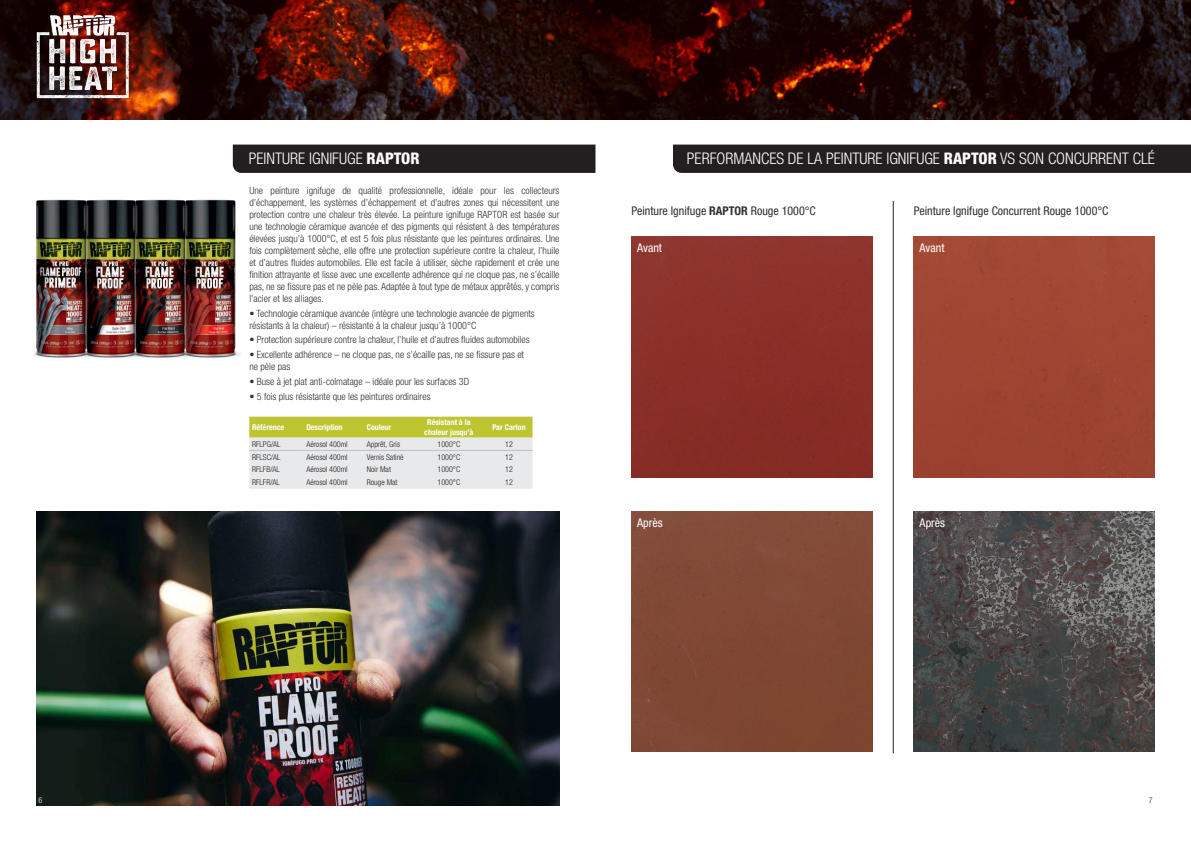
<style>
.page{position:relative;width:1191px;height:842px;background:#fff}
.page>*{position:absolute;margin:0;border:0;box-sizing:border-box;transform-origin:0 0}
.t1{font:300 condensed 16px "Helvetica Neue LT Std";color:#fff}
.t2{font:condensed 12px "Helvetica Neue LT Std";color:#312f30}
.t3{font:condensed 12px "Helvetica Neue LT Std";color:#fff}
.t4{font:300 condensed 10px/12px "Helvetica Neue LT Std";color:#312f30}
.t5{font:300 condensed 8px "Helvetica Neue LT Std";color:#231f20}
.t6{font:700 condensed 8px/9.6px "Helvetica Neue LT Std";color:#fff;text-align:center}
.t7{font:300 condensed 8px "Helvetica Neue LT Std";color:#fff}
.s1{font-weight:800}
.s2{font-weight:700}
</style>
<div class="page">
<img style="left:36px;top:511px;width:523px;height:295px">
<img style="left:0;top:0;width:1191px;height:119px">
<img style="left:11px;top:4px;width:142px;height:104px">
<img style="left:141px;top:199px;width:42px;height:159px">
<svg style="left:249px;top:417px;width:283px;height:72px;background:#dbdeb4"></svg>
<hr style="left:249px;top:450px;width:54px;height:1px;background:#bfc0c3">
<hr style="left:303px;top:450px;width:61px;height:1px;background:#bfc0c3">
<hr style="left:364px;top:450px;width:48px;height:1px;background:#bfc0c3">
<hr style="left:412px;top:450px;width:73px;height:1px;background:#bfc0c3">
<hr style="left:485px;top:450px;width:47px;height:1px;background:#bfc0c3">
<img style="left:91px;top:199px;width:50px;height:159px">
<img style="left:183px;top:199px;width:57px;height:159px">
<img style="left:35px;top:199px;width:56px;height:159px">
<div style="left:233px;top:145px;width:362px;height:28px;background:#231f20"></div>
<div style="left:673px;top:145px;width:518px;height:28px;background:#231f20"></div>
<div style="left:631px;top:237px;width:241px;height:241px;background:#8a2f28"></div>
<div style="left:914px;top:237px;width:241px;height:241px;background:#9f4533"></div>
<div style="left:631px;top:511px;width:241px;height:241px;background:#804835"></div>
<img style="left:914px;top:511px;width:241px;height:241px">
<hr style="left:892px;top:201px;width:1px;height:552px;background:#231f20">
<h1 class="t1" style="left:249px;top:150px;width:172px">PEINTURE IGNIFUGE <span class="s1">RAPTOR</span></h1>
<h1 class="t1" style="left:687px;top:150px;width:469px">PERFORMANCES DE LA PEINTURE IGNIFUGE <span class="s1">RAPTOR</span> VS SON CONCURRENT CLÉ</h1>
<p class="t4" style="left:249px;top:184px;width:311px;text-align:justify">Une peinture ignifuge de qualité professionnelle, idéale pour les collecteurs d’échappement, les systèmes d’échappement et d’autres zones qui nécessitent une protection contre une chaleur très élevée. La peinture ignifuge RAPTOR est basée sur une technologie céramique avancée et des pigments qui résistent à des températures élevées jusqu’à 1000°C, et est 5 fois plus résistante que les peintures ordinaires. Une fois complètement sèche, elle offre une protection supérieure contre la chaleur, l’huile et d’autres fluides automobiles. Elle est facile à utiliser, sèche rapidement et crée une finition attrayante et lisse avec une excellente adhérence qui ne cloque pas, ne s’écaille pas, ne se fissure pas et ne pèle pas. Adaptée à tout type de métaux apprêtés, y compris l’acier et les alliages.</p>
<p class="t4" style="left:249px;top:307px;width:287px">• Technologie céramique avancée (intègre une technologie avancée de pigments résistants à la chaleur) – résistante à la chaleur jusqu’à 1000°C</p>
<p class="t4" style="left:249px;top:334px;width:282px">• Protection supérieure contre la chaleur, l’huile et d’autres fluides automobiles</p>
<p class="t4" style="left:249px;top:349px;width:276px">• Excellente adhérence – ne cloque pas, ne s’écaille pas, ne se fissure pas et ne pèle pas</p>
<p class="t4" style="left:249px;top:375px;width:221px">• Buse à jet plat anti-colmatage – idéale pour les surfaces 3D</p>
<p class="t4" style="left:249px;top:390px;width:183px">• 5 fois plus résistante que les peintures ordinaires</p>
<p class="t6" style="left:252px;top:422px;width:34px">Référence</p>
<p class="t6" style="left:306px;top:422px;width:38px">Description</p>
<p class="t6" style="left:367px;top:422px;width:26px">Couleur</p>
<p class="t6" style="left:424px;top:417px;width:51px">Résistant à la chaleur jusqu’à</p>
<p class="t6" style="left:492px;top:422px;width:35px">Par Carton</p>
<p class="t5" style="left:252px;top:439px;width:30px">RFLPG/AL</p>
<p class="t5" style="left:306px;top:439px;width:43px">Aérosol 400ml</p>
<p class="t5" style="left:367px;top:439px;width:35px">Apprêt, Gris</p>
<p class="t5" style="left:437px;top:439px;width:24px">1000°C</p>
<p class="t5" style="left:505px;top:439px;width:9px">12</p>
<p class="t5" style="left:252px;top:452px;width:30px">RFLSC/AL</p>
<p class="t5" style="left:306px;top:452px;width:43px">Aérosol 400ml</p>
<p class="t5" style="left:367px;top:452px;width:38px">Vernis Satiné</p>
<p class="t5" style="left:437px;top:452px;width:24px">1000°C</p>
<p class="t5" style="left:505px;top:452px;width:9px">12</p>
<p class="t5" style="left:252px;top:465px;width:29px">RFLFB/AL</p>
<p class="t5" style="left:306px;top:465px;width:43px">Aérosol 400ml</p>
<p class="t5" style="left:367px;top:465px;width:26px">Noir Mat</p>
<p class="t5" style="left:437px;top:465px;width:24px">1000°C</p>
<p class="t5" style="left:505px;top:465px;width:9px">12</p>
<p class="t5" style="left:252px;top:478px;width:29px">RFLFR/AL</p>
<p class="t5" style="left:306px;top:478px;width:43px">Aérosol 400ml</p>
<p class="t5" style="left:367px;top:478px;width:32px">Rouge Mat</p>
<p class="t5" style="left:437px;top:478px;width:24px">1000°C</p>
<p class="t5" style="left:505px;top:478px;width:9px">12</p>
<p class="t2" style="left:631px;top:204px;width:186px">Peinture Ignifuge <span class="s2">RAPTOR</span> Rouge 1000°C</p>
<p class="t2" style="left:914px;top:204px;width:196px">Peinture Ignifuge Concurrent Rouge 1000°C</p>
<p class="t3" style="left:637px;top:241px;width:26px">Avant</p>
<p class="t3" style="left:637px;top:515px;width:27px">Après</p>
<p class="t3" style="left:919px;top:241px;width:26px">Avant</p>
<p class="t3" style="left:919px;top:515px;width:27px">Après</p>
<p class="t7" style="left:38px;top:796px;width:5px">6</p>
<p class="t5" style="left:1148px;top:796px;width:5px">7</p>
</div>
